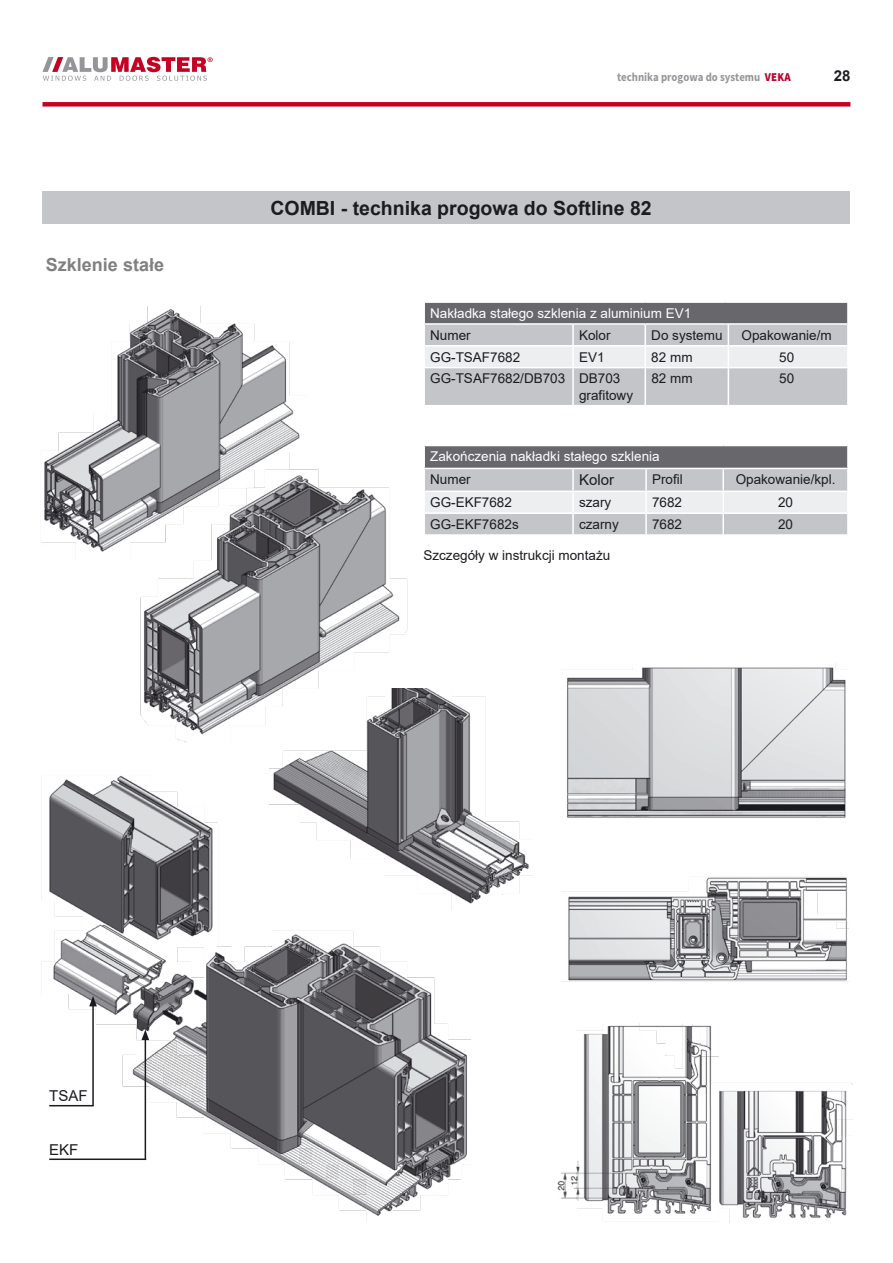
<style>
.page{position:relative;width:893px;height:1263px;background:#fff}
.page>*{position:absolute;margin:0;border:0;box-sizing:border-box;transform-origin:0 0}
.t1{font:700 19.5px "Arial";color:#1b1c20}
.t2{font:700 18px "Arial";color:#808080}
.t3{font:15px "Arial";color:#1b1c20}
.t4{font:700 15px "Arial";color:#1b1c20}
.t5{font:13.5px/16.2px "Arial";color:#1b1c20}
.t6{font:13.5px "Arial";color:#fff}
.t7{font:13.5px "Arial";color:#1b1c20}
.t8{font:700 12px "Source Sans Pro";color:#969599;scale:.9 1}
.s1{font-weight:900;color:#c1022b}
</style>
<div class="page">
<img style="left:41px;top:775px;width:429px;height:447px">
<div style="left:43px;top:191px;width:807px;height:33px;background:#c3c5c8"></div>
<div style="left:424px;top:302px;width:424px;height:22px;background:#68676c"></div>
<hr style="left:423px;top:301px;width:150px;height:2px;background:#fff">
<hr style="left:423px;top:303px;width:2px;height:20px;background:#fff">
<hr style="left:573px;top:301px;width:72px;height:2px;background:#fff">
<hr style="left:645px;top:301px;width:80px;height:2px;background:#fff">
<hr style="left:725px;top:301px;width:124px;height:2px;background:#fff">
<hr style="left:847px;top:303px;width:2px;height:20px;background:#fff">
<hr style="left:423px;top:323px;width:150px;height:2px;background:#fff">
<hr style="left:573px;top:323px;width:72px;height:2px;background:#fff">
<hr style="left:645px;top:323px;width:80px;height:2px;background:#fff">
<hr style="left:725px;top:323px;width:124px;height:2px;background:#fff">
<svg style="left:424px;top:324px;width:424px;height:81px;background:#d0d2d4"></svg>
<hr style="left:847px;top:346px;width:2px;height:21px;background:#fff">
<hr style="left:423px;top:367px;width:150px;height:1px;background:#fff">
<hr style="left:423px;top:368px;width:2px;height:37px;background:#fff">
<hr style="left:573px;top:367px;width:72px;height:1px;background:#fff">
<hr style="left:572px;top:368px;width:2px;height:37px;background:#fff">
<hr style="left:645px;top:367px;width:80px;height:1px;background:#fff">
<hr style="left:644px;top:368px;width:2px;height:37px;background:#fff">
<hr style="left:725px;top:367px;width:124px;height:1px;background:#fff">
<hr style="left:728px;top:368px;width:1px;height:37px;background:#fff">
<hr style="left:847px;top:368px;width:2px;height:37px;background:#fff">
<div style="left:424px;top:445px;width:424px;height:23px;background:#68676c"></div>
<svg style="left:425px;top:469px;width:422px;height:65px;background:#d1d2d5"></svg>
<hr style="left:423px;top:445px;width:150px;height:1px;background:#fff">
<hr style="left:423px;top:446px;width:2px;height:22px;background:#fff">
<hr style="left:573px;top:445px;width:73px;height:1px;background:#fff">
<hr style="left:646px;top:445px;width:77px;height:1px;background:#fff">
<hr style="left:723px;top:445px;width:126px;height:1px;background:#fff">
<hr style="left:847px;top:446px;width:2px;height:22px;background:#fff">
<hr style="left:572px;top:469px;width:2px;height:22px;background:#fff">
<hr style="left:645px;top:469px;width:2px;height:22px;background:#fff">
<hr style="left:722px;top:469px;width:2px;height:22px;background:#fff">
<hr style="left:423px;top:491px;width:150px;height:1px;background:#fff">
<hr style="left:573px;top:491px;width:73px;height:1px;background:#fff">
<hr style="left:572px;top:492px;width:2px;height:20px;background:#fff">
<hr style="left:646px;top:491px;width:77px;height:1px;background:#fff">
<hr style="left:645px;top:492px;width:2px;height:20px;background:#fff">
<hr style="left:723px;top:491px;width:126px;height:1px;background:#fff">
<hr style="left:722px;top:492px;width:2px;height:20px;background:#fff">
<hr style="left:423px;top:512px;width:150px;height:2px;background:#fff">
<hr style="left:573px;top:512px;width:73px;height:2px;background:#fff">
<hr style="left:572px;top:514px;width:2px;height:20px;background:#fff">
<hr style="left:646px;top:512px;width:77px;height:2px;background:#fff">
<hr style="left:645px;top:514px;width:2px;height:20px;background:#fff">
<hr style="left:723px;top:512px;width:126px;height:2px;background:#fff">
<hr style="left:722px;top:514px;width:2px;height:20px;background:#fff">
<img style="left:140px;top:469px;width:268px;height:274px">
<img style="left:270px;top:688px;width:262px;height:222px">
<img style="left:567px;top:664px;width:279px;height:154px">
<img style="left:562px;top:877px;width:287px;height:105px">
<img style="left:41px;top:307px;width:265px;height:254px">
<img style="left:558px;top:1023px;width:295px;height:199px">
<hr style="left:92px;top:1004px;width:2px;height:102px;background:#1b1c20">
<svg style="left:89px;top:996px;width:8px;height:10px"></svg>
<hr style="left:145px;top:1038px;width:1px;height:121px;background:#1b1c20">
<svg style="left:142px;top:1029px;width:7px;height:11px"></svg>
<hr style="left:49px;top:1105px;width:45px;height:1px;background:#1b1c20">
<hr style="left:49px;top:1158px;width:97px;height:2px;background:#1b1c20">
<svg style="left:43px;top:57px;width:170px;height:24px"></svg>
<div style="left:43px;top:102px;width:807px;height:5px;background:#c60023"></div>
<h2 class="t2" style="left:46px;top:252px;width:120px">Szklenie stałe</h2>
<p class="t8" style="left:617px;top:69px;width:194px">technika progowa do systemu <span class="s1">VEKA</span></p>
<p class="t4" style="left:834px;top:66px;width:18px">28</p>
<h1 class="t1" style="left:270px;top:195px;width:383px">COMBI - technika progowa do Softline 82</h1>
<p class="t6" style="left:430px;top:304px;width:263px">Nakładka stałego szklenia z aluminium EV1</p>
<p class="t5" style="left:430px;top:327px;width:42px">Numer</p>
<p class="t5" style="left:579px;top:327px;width:33px">Kolor</p>
<p class="t7" style="left:651px;top:326px;width:73px">Do systemu</p>
<p class="t5" style="left:742px;top:327px;width:92px">Opakowanie/m</p>
<p class="t5" style="left:430px;top:349px;width:92px">GG-TSAF7682</p>
<p class="t5" style="left:579px;top:349px;width:27px">EV1</p>
<p class="t5" style="left:651px;top:349px;width:43px">82 mm</p>
<p class="t5" style="left:779px;top:349px;width:17px">50</p>
<p class="t5" style="left:579px;top:370px;width:56px;text-indent:-149px">GG-TSAF7682/DB703 DB703 grafitowy</p>
<p class="t5" style="left:651px;top:370px;width:43px">82 mm</p>
<p class="t5" style="left:779px;top:370px;width:17px">50</p>
<p class="t6" style="left:430px;top:447px;width:231px">Zakończenia nakładki stałego szklenia</p>
<p class="t5" style="left:430px;top:471px;width:42px">Numer</p>
<p class="t3" style="left:579px;top:470px;width:37px">Kolor</p>
<p class="t5" style="left:652px;top:471px;width:32px">Profil</p>
<p class="t5" style="left:736px;top:471px;width:101px">Opakowanie/kpl.</p>
<p class="t5" style="left:430px;top:494px;width:83px">GG-EKF7682</p>
<p class="t5" style="left:579px;top:494px;width:34px">szary</p>
<p class="t5" style="left:652px;top:494px;width:32px">7682</p>
<p class="t5" style="left:778px;top:494px;width:17px">20</p>
<p class="t5" style="left:430px;top:516px;width:90px">GG-EKF7682s</p>
<p class="t5" style="left:579px;top:516px;width:41px">czarny</p>
<p class="t5" style="left:652px;top:516px;width:32px">7682</p>
<p class="t5" style="left:778px;top:516px;width:17px">20</p>
<p class="t5" style="left:423px;top:547px;width:188px">Szczegóły w instrukcji montażu</p>
<p class="t3" style="left:49px;top:1086px;width:40px">TSAF</p>
<p class="t3" style="left:49px;top:1139px;width:31px">EKF</p>
</div>
